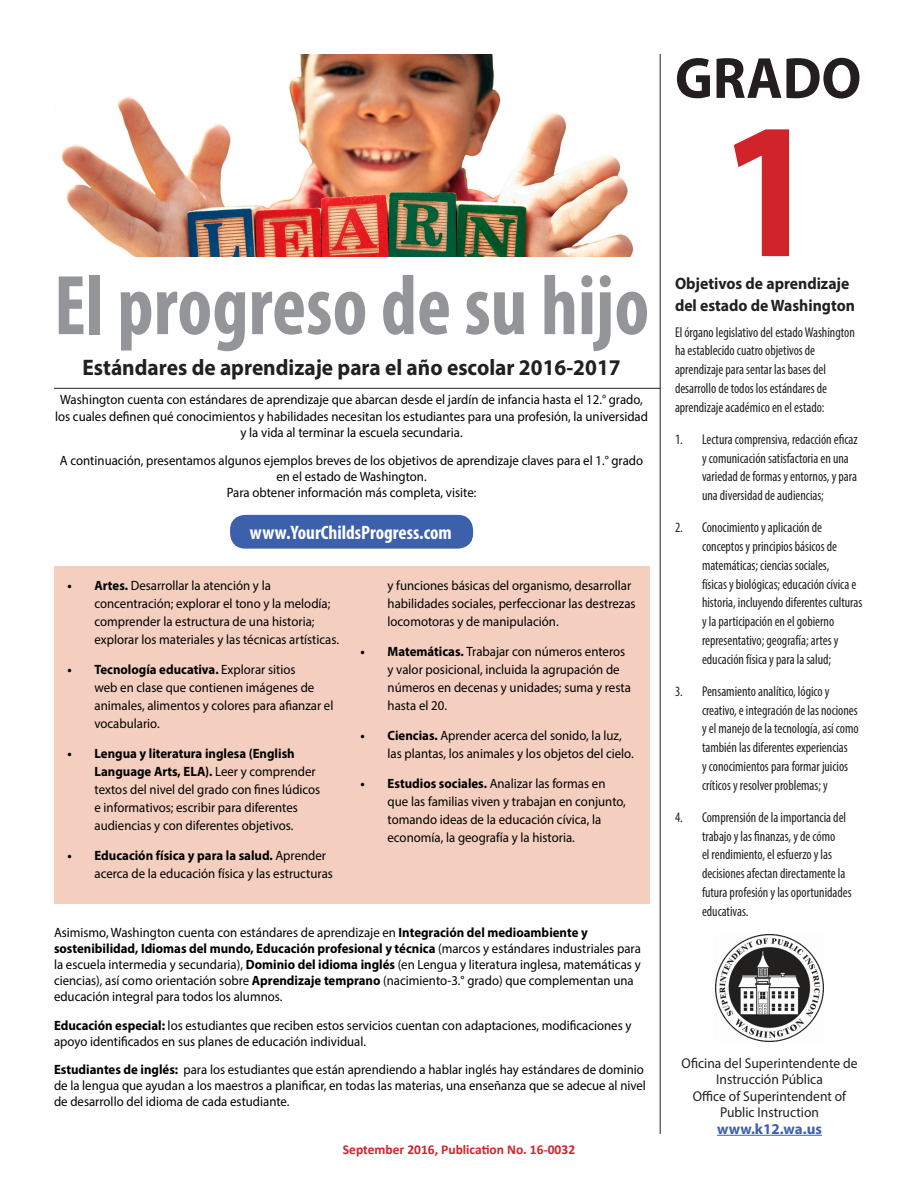
<style>
.page{position:relative;width:918px;height:1188px;background:#fff}
.page>*{position:absolute;margin:0;border:0;box-sizing:border-box;transform-origin:0 0}
.t1{font:700 195px "Myriad Pro";color:#d1232a;scale:.95 1}
.t2{font:700 condensed 85.5px "Myriad Pro";color:#939598;scale:.95 1}
.t3{font:700 58.5px "Myriad Pro";color:#231f20;scale:.95 1}
.t4{font:700 22.5px "Myriad Pro";color:#231f20;scale:.95 1}
.t5{font:700 condensed 19.5px "Myriad Pro";color:#fff}
.t6{font:700 16.5px "Myriad Pro";color:#231f20;scale:.95 1}
.t7{font:700 15px "Myriad Pro";color:#3d60ac}
.t8{font:condensed 14.25px/18.8px "Myriad Pro";color:#231f20;scale:.95 1}
.t9{font:14.25px/16.5px "Myriad Pro";color:#231f20;text-align:center;scale:.95 1}
.Main_text{font:13.5px/18px "Myriad Pro";color:#000;scale:.95 1}
.t10{font:700 13.5px "Calibri";color:#d1232a}
.s1{font-weight:700}
</style>
<div class="page">
<hr style="left:660px;top:54px;width:1px;height:1080px;background:#231f20">
<img style="left:61px;top:54px;width:573px;height:202px">
<hr style="left:717px;top:1135px;width:105px;height:1px;background:#3d60ac">
<img style="left:716px;top:934px;width:108px;height:108px">
<hr style="left:54px;top:388px;width:606px;height:1px;background:#231f20">
<div style="left:54px;top:567px;width:595px;height:337px;background:#f4cfc0"></div>
<div style="left:230px;top:515px;width:243px;height:34px;background:#3d60ac;border-radius:15px"></div>
<p class="t2" style="left:54px;top:252px;width:628px">El progreso de su hijo</p>
<p class="t4" style="left:82px;top:352px;width:568px">Estándares de aprendizaje para el año escolar 2016-2017</p>
<p class="Main_text" style="left:55px;top:391px;width:626px;line-height:16.2px;text-align:center">Washington cuenta con estándares de aprendizaje que abarcan desde el jardín de infancia hasta el 12.° grado, los cuales definen qué conocimientos y habilidades necesitan los estudiantes para una profesión, la universidad y la vida al terminar la escuela secundaria.</p>
<p class="Main_text" style="left:60px;top:452px;width:615px;line-height:16.2px;text-align:center">A continuación, presentamos algunos ejemplos breves de los objetivos de aprendizaje claves para el 1.° grado en el estado de Washington.<br>Para obtener información más completa, visite:</p>
<p class="t5" style="left:250px;top:520px;width:203px">www.YourChildsProgress.com</p>
<p class="Main_text" style="left:94px;top:576px;width:259px;text-indent:-27px"><span class="s1">• Artes.</span> Desarrollar la atención y la concentración; explorar el tono y la melodía; comprender la estructura de una historia; explorar los materiales y las técnicas artísticas.</p>
<p class="Main_text" style="left:94px;top:660px;width:253px;text-indent:-27px"><span class="s1">• Tecnología educativa.</span> Explorar sitios<br>web en clase que contienen imágenes de animales, alimentos y colores para afianzar el vocabulario.</p>
<p class="Main_text" style="left:94px;top:744px;width:239px;text-indent:-27px"><span class="s1">• Lengua y literatura inglesa (English Language Arts, ELA).</span> Leer y comprender textos del nivel del grado con fines lúdicos e informativos; escribir para diferentes audiencias y con diferentes objetivos.</p>
<p class="Main_text" style="left:94px;top:846px;width:252px;text-indent:-27px"><span class="s1">• Educación física y para la salud.</span> Aprender acerca de la educación física y las estructuras</p>
<p class="Main_text" style="left:388px;top:576px;width:263px">y funciones básicas del organismo, desarrollar habilidades sociales, perfeccionar las destrezas locomotoras y de manipulación.</p>
<p class="Main_text" style="left:388px;top:642px;width:258px;text-indent:-27px"><span class="s1">• Matemáticas.</span> Trabajar con números enteros y valor posicional, incluida la agrupación de números en decenas y unidades; suma y resta hasta el 20.</p>
<p class="Main_text" style="left:388px;top:726px;width:261px;text-indent:-27px"><span class="s1">• Ciencias.</span> Aprender acerca del sonido, la luz, las plantas, los animales y los objetos del cielo.</p>
<p class="Main_text" style="left:388px;top:774px;width:252px;text-indent:-27px"><span class="s1">• Estudios sociales.</span> Analizar las formas en que las familias viven y trabajan en conjunto, tomando ideas de la educación cívica, la economía, la geografía y la historia.</p>
<p class="Main_text" style="left:54px;top:924px;width:619px;line-height:16.2px">Asimismo, Washington cuenta con estándares de aprendizaje en <span class="s1">Integración del medioambiente y sostenibilidad, Idiomas del mundo, Educación profesional y técnica</span> (marcos y estándares industriales para la escuela intermedia y secundaria), <span class="s1">Dominio del idioma inglés</span> (en Lengua y literatura inglesa, matemáticas y ciencias), así como orientación sobre <span class="s1">Aprendizaje temprano</span> (nacimiento-3.° grado) que complementan una educación integral para todos los alumnos.</p>
<p class="Main_text" style="left:54px;top:1017px;width:609px;line-height:16.2px"><span class="s1">Educación especial:</span> los estudiantes que reciben estos servicios cuentan con adaptaciones, modificaciones y apoyo identificados en sus planes de educación individual.</p>
<p class="Main_text" style="left:54px;top:1061px;width:625px;line-height:16.2px"><span class="s1">Estudiantes de inglés:</span> para los estudiantes que están aprendiendo a hablar inglés hay estándares de dominio de la lengua que ayudan a los maestros a planificar, en todas las materias, una enseñanza que se adecue al nivel de desarrollo del idioma de cada estudiante.</p>
<p class="t10" style="left:343px;top:1140px;width:234px">September 2016, Publication No. 16-0032</p>
<p class="t3" style="left:675px;top:40px;width:198px">GRADO</p>
<p class="t1" style="left:718px;top:63px;width:110px">1</p>
<p class="t6" style="left:675px;top:273px;width:185px">Objetivos de aprendizaje</p>
<p class="t6" style="left:675px;top:295px;width:191px">del estado de Washington</p>
<p class="t8" style="left:675px;top:322px;width:191px">El órgano legislativo del estado Washington ha establecido cuatro objetivos de aprendizaje para sentar las bases del desarrollo de todos los estándares de aprendizaje académico en el estado:</p>
<p class="t8" style="left:702px;top:430px;width:165px;text-indent:-27px">1. Lectura comprensiva, redacción eficaz y comunicación satisfactoria en una variedad de formas y entornos, y para una diversidad de audiencias;</p>
<p class="t8" style="left:702px;top:518px;width:170px;text-indent:-27px">2. Conocimiento y aplicación de conceptos y principios básicos de matemáticas; ciencias sociales,<br>físicas y biológicas; educación cívica e historia, incluyendo diferentes culturas y la participación en el gobierno representativo; geografía; artes y educación física y para la salud;</p>
<p class="t8" style="left:702px;top:682px;width:166px;text-indent:-27px">3. Pensamiento analítico, lógico y creativo, e integración de las nociones y el manejo de la tecnología, así como también las diferentes experiencias<br>y conocimientos para formar juicios críticos y resolver problemas; y</p>
<p class="t8" style="left:702px;top:808px;width:159px;text-indent:-27px">4. Comprensión de la importancia del trabajo y las finanzas, y de cómo<br>el rendimiento, el esfuerzo y las decisiones afectan directamente la futura profesión y las oportunidades educativas.</p>
<p class="t9" style="left:681px;top:1055px;width:187px">Oficina del Superintendente de<br>Instrucción Pública<br>Office of Superintendent of<br>Public Instruction</p>
<p class="t7" style="left:717px;top:1119px;width:106px">www.k12.wa.us</p>
</div>
